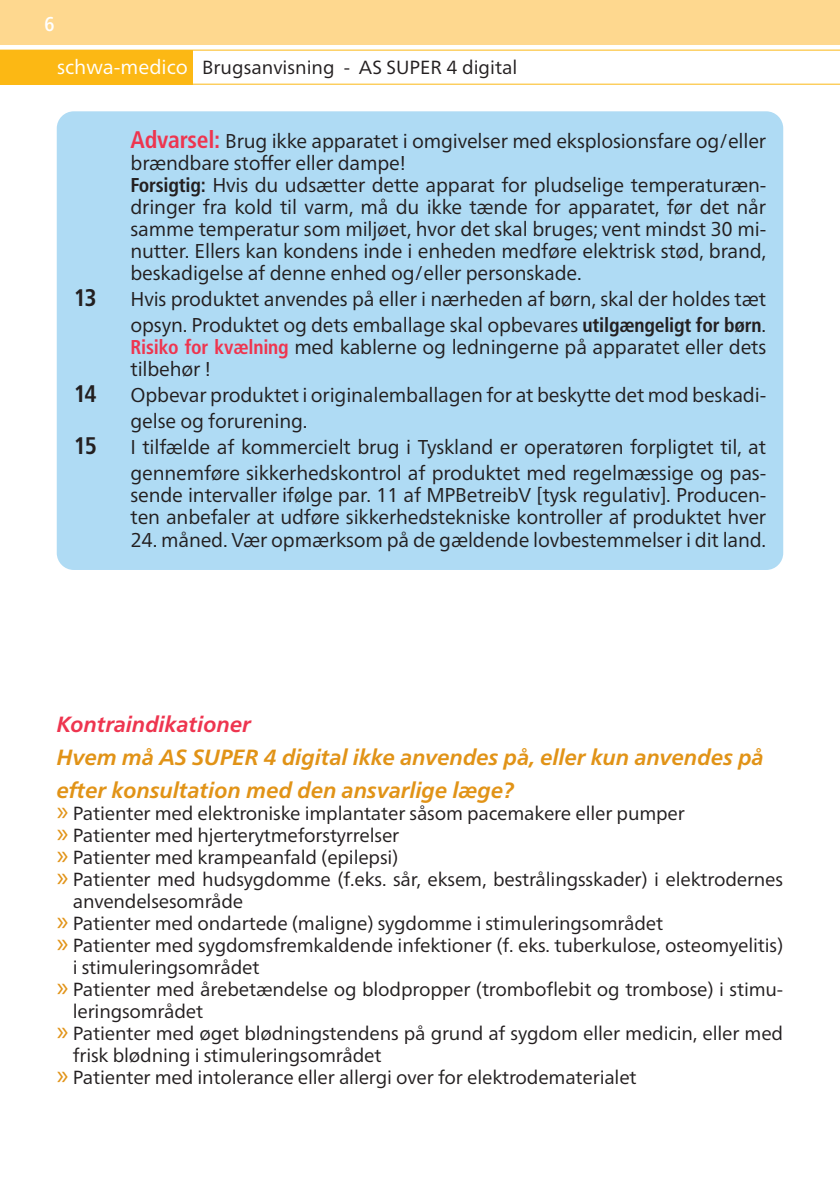
<style>
.page{position:relative;width:840px;height:1191px;background:#fff}
.page>*{position:absolute;margin:0;border:0;box-sizing:border-box;transform-origin:0 0}
.t1{font:700 condensed 24px "Frutiger";color:#231f20}
.t2{font:italic 700 22px/33px "Frutiger Neue LT Pro";color:#e19317}
.t3{font:italic 700 22px "Frutiger Neue LT Pro";color:#ee354f}
.t4{font:20px/22px "Frutiger Neue LT Pro";letter-spacing:-.01em;color:#231f20}
.t5{font:500 condensed 20px "Frutiger Neue LT Pro";color:#fff}
.t6{font:19px "Frutiger Neue LT Pro";letter-spacing:-.01em;color:#231f20}
.s1{font-size:20px;color:#fff}
.s2{font-family:"Frutiger";font-weight:700;font-stretch:condensed;font-size:24px;color:#ee354f}
.s3{font-family:"Frutiger";font-weight:700;font-stretch:condensed}
.s4{font-family:"Frutiger";font-weight:700;font-stretch:condensed;color:#ee354f}
.s5{font-family:"Myriad Pro";font-size:28px;color:#e19317}
</style>
<div class="page">
<div style="left:0;top:50px;width:193px;height:34px;background:#fcb814"></div>
<hr style="left:0;top:84px;width:839px;height:1px;background:#fcb814">
<hr style="left:0;top:50px;width:839px;height:1px;background:#fcb814">
<hr style="left:839px;top:0;width:1px;height:44px;background:#fed88f">
<div style="left:0;top:0;width:839px;height:44px;background:#fed88f"></div>
<div style="left:57px;top:111px;width:725px;height:459px;background:#afdbf4;border-radius:17px"></div>
<p class="t5" style="left:45px;top:12px;width:12px">6</p>
<p class="t6" style="left:57px;top:56px;width:461px"><span class="s1">schwa-medico</span> Brugsanvisning - AS SUPER 4 digital</p>
<p class="t4" style="left:130px;top:130px;width:637px"><span class="s2">Advarsel:</span> Brug ikke apparatet i omgivelser med eksplosionsfare og/eller brændbare stoffer eller dampe!<br><span class="s3">Forsigtig:</span> Hvis du udsætter dette apparat for pludselige temperaturæn&shy;dringer fra kold til varm, må du ikke tænde for apparatet, før det når samme temperatur som miljøet, hvor det skal bruges; vent mindst 30 mi&shy;nutter. Ellers kan kondens inde i enheden medføre elektrisk stød, brand, beskadigelse af denne enhed og/eller personskade.</p>
<p class="t1" style="left:74px;top:284px;width:25px">13</p>
<p class="t4" style="left:130px;top:286px;width:636px;line-height:26px">Hvis produktet anvendes på eller i nærheden af børn, skal der holdes tæt opsyn. Produktet og dets emballage skal opbevares <span class="s3">utilgængeligt for børn</span>.</p>
<p class="t4" style="left:130px;top:336px;width:637px"><span class="s4">Risiko for kvælning</span> med kablerne og ledningerne på apparatet eller dets tilbehør !</p>
<p class="t1" style="left:74px;top:380px;width:25px">14</p>
<p class="t4" style="left:130px;top:382px;width:636px;line-height:26px">Opbevar produktet i originalemballagen for at beskytte det mod beskadi&shy;gelse og forurening.</p>
<p class="t1" style="left:74px;top:432px;width:25px">15</p>
<p class="t4" style="left:130px;top:434px;width:636px;line-height:26px">I tilfælde af kommercielt brug i Tyskland er operatøren forpligtet til, at gennemføre sikkerhedskontrol af produktet med regelmæssige og pas-</p>
<p class="t4" style="left:130px;top:484px;width:637px">sende intervaller ifølge par. 11 af MPBetreibV [tysk regulativ]. Producen&shy;ten anbefaler at udføre sikkerhedstekniske kontroller af produktet hver</p>
<p class="t4" style="left:130px;top:528px;width:637px">24. måned. Vær opmærksom på de gældende lovbestemmelser i dit land.</p>
<p class="t3" style="left:57px;top:711px;width:196px">Kontraindikationer</p>
<p class="t2" style="left:57px;top:741px;width:708px">Hvem må AS SUPER 4 digital ikke anvendes på, eller kun anvendes på efter konsultation med den ansvarlige læge?</p>
<p class="t6" style="left:57px;top:802px;width:629px"><span class="s5">»</span> Patienter med elektroniske implantater såsom pacemakere eller pumper</p>
<p class="t6" style="left:57px;top:824px;width:344px"><span class="s5">»</span> Patienter med hjerterytmeforstyrrelser</p>
<p class="t6" style="left:57px;top:846px;width:343px"><span class="s5">»</span> Patienter med krampeanfald (epilepsi)</p>
<p class="t6" style="left:57px;top:868px;width:727px"><span class="s5">»</span> Patienter med hudsygdomme (f.eks. sår, eksem, bestrålingsskader) i elektrodernes</p>
<p class="t6" style="left:73px;top:890px;width:172px">anvendelsesområde</p>
<p class="t6" style="left:57px;top:912px;width:607px"><span class="s5">»</span> Patienter med ondartede (maligne) sygdomme i stimuleringsområdet</p>
<p class="t6" style="left:57px;top:934px;width:727px"><span class="s5">»</span> Patienter med sygdomsfremkaldende infektioner (f. eks. tuberkulose, osteomyelitis)</p>
<p class="t6" style="left:73px;top:956px;width:188px">i stimuleringsområdet</p>
<p class="t6" style="left:57px;top:978px;width:727px"><span class="s5">»</span> Patienter med årebetændelse og blodpropper (tromboflebit og trombose) i stimu-</p>
<p class="t6" style="left:73px;top:1000px;width:132px">leringsområdet</p>
<p class="t6" style="left:57px;top:1022px;width:727px"><span class="s5">»</span> Patienter med øget blødningstendens på grund af sygdom eller medicin, eller med</p>
<p class="t6" style="left:73px;top:1044px;width:310px">frisk blødning i stimuleringsområdet</p>
<p class="t6" style="left:57px;top:1066px;width:581px"><span class="s5">»</span> Patienter med intolerance eller allergi over for elektrodematerialet</p>
</div>
